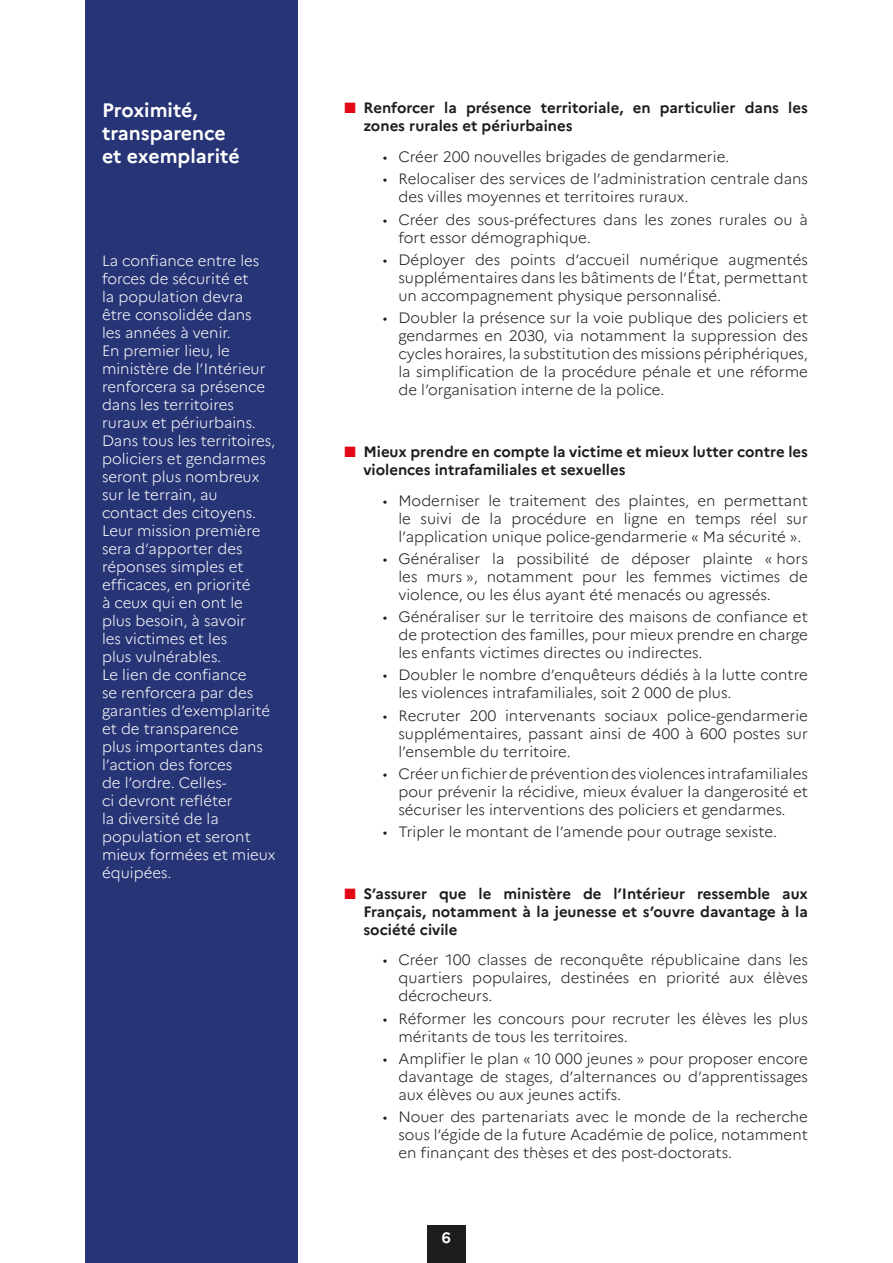
<style>
.page{position:relative;width:893px;height:1263px;background:#fff}
.page>*{position:absolute;margin:0;border:0;box-sizing:border-box;transform-origin:0 0}
.titre_bandeau{font:700 19.5px/23.4px "Marianne";color:#fff}
.t1{font:300 15px/18px "Marianne";color:#1d1d1b;text-align:justify}
.chapo_bandeau{font:300 15px/18px "Marianne";color:#fff}
.Niv_1_Sous-titre_bol{font:700 15px/18px "Marianne";color:#1d1d1b}
.t2{font:700 15px "Marianne";color:#fff}
.s1{color:#e30614}
</style>
<div class="page">
<div style="left:427px;top:1225px;width:39px;height:38px;background:#1d1d1b"></div>
<div style="left:85px;top:0;width:213px;height:1263px;background:#273475"></div>
<p class="titre_bandeau" style="left:102px;top:98px;width:139px">Proximité, transparence et exemplarité</p>
<p class="chapo_bandeau" style="left:102px;top:252px;width:175px">La confiance entre les forces de sécurité et<br>la population devra être consolidée dans<br>les années à venir.<br>En premier lieu, le ministère de l’Intérieur renforcera sa présence dans les territoires ruraux et périurbains.<br>Dans tous les territoires, policiers et gendarmes seront plus nombreux sur le terrain, au contact des citoyens.<br>Leur mission première sera d’apporter des réponses simples et efficaces, en priorité<br>à ceux qui en ont le plus besoin, à savoir<br>les victimes et les<br>plus vulnérables.<br>Le lien de confiance<br>se renforcera par des garanties d’exemplarité et de transparence<br>plus importantes dans l’action des forces<br>de l’ordre. Celles-<br>ci devront refléter<br>la diversité de la population et seront mieux formées et mieux équipées.</p>
<p class="Niv_1_Sous-titre_bol" style="left:363px;top:99px;width:446px;text-indent:-19px"><span class="s1">■</span> Renforcer la présence territoriale, en particulier dans les zones rurales et périurbaines</p>
<p class="t1" style="left:383px;top:148px;width:348px">• Créer 200 nouvelles brigades de gendarmerie.</p>
<p class="t1" style="left:398px;top:170px;width:411px;text-indent:-16px">• Relocaliser des services de l’administration centrale dans des villes moyennes et territoires ruraux.</p>
<p class="t1" style="left:398px;top:210px;width:411px;text-indent:-16px">• Créer des sous-préfectures dans les zones rurales ou à fort essor démographique.</p>
<p class="t1" style="left:398px;top:251px;width:411px;text-indent:-16px">• Déployer des points d’accueil numérique augmentés supplémentaires dans les bâtiments de l’État, permettant un accompagnement physique personnalisé.</p>
<p class="t1" style="left:398px;top:309px;width:411px;text-indent:-16px">• Doubler la présence sur la voie publique des policiers et gendarmes en 2030, via notamment la suppression des cycles horaires, la substitution des missions périphériques, la simplification de la procédure pénale et une réforme de l’organisation interne de la police.</p>
<p class="Niv_1_Sous-titre_bol" style="left:363px;top:442px;width:446px;text-indent:-19px"><span class="s1">■</span> Mieux prendre en compte la victime et mieux lutter contre les violences intrafamiliales et sexuelles</p>
<p class="t1" style="left:398px;top:491px;width:411px;text-indent:-16px">• Moderniser le traitement des plaintes, en permettant le suivi de la procédure en ligne en temps réel sur l’application unique police-gendarmerie « Ma sécurité ».</p>
<p class="t1" style="left:398px;top:549px;width:411px;text-indent:-16px">• Généraliser la possibilité de déposer plainte « hors les murs », notamment pour les femmes victimes de violence, ou les élus ayant été menacés ou agressés.</p>
<p class="t1" style="left:398px;top:608px;width:411px;text-indent:-16px">• Généraliser sur le territoire des maisons de confiance et de protection des familles, pour mieux prendre en charge les enfants victimes directes ou indirectes.</p>
<p class="t1" style="left:398px;top:666px;width:411px;text-indent:-16px">• Doubler le nombre d’enquêteurs dédiés à la lutte contre les violences intrafamiliales, soit 2 000 de plus.</p>
<p class="t1" style="left:398px;top:706px;width:411px;text-indent:-16px">• Recruter 200 intervenants sociaux police-gendarmerie supplémentaires, passant ainsi de 400 à 600 postes sur l’ensemble du territoire.</p>
<p class="t1" style="left:398px;top:764px;width:411px;text-indent:-16px">• Créer un fichier de prévention des violences intrafamiliales pour prévenir la récidive, mieux évaluer la dangerosité et sécuriser les interventions des policiers et gendarmes.</p>
<p class="t1" style="left:383px;top:823px;width:396px">• Tripler le montant de l’amende pour outrage sexiste.</p>
<p class="Niv_1_Sous-titre_bol" style="left:363px;top:884px;width:446px;text-align:justify;text-indent:-19px"><span class="s1">■</span> S’assurer que le ministère de l’Intérieur ressemble aux Français, notamment à la jeunesse et s’ouvre davantage à la société civile</p>
<p class="t1" style="left:398px;top:951px;width:411px;text-indent:-16px">• Créer 100 classes de reconquête républicaine dans les quartiers populaires, destinées en priorité aux élèves décrocheurs.</p>
<p class="t1" style="left:398px;top:1009px;width:411px;text-indent:-16px">• Réformer les concours pour recruter les élèves les plus méritants de tous les territoires.</p>
<p class="t1" style="left:398px;top:1049px;width:411px;text-indent:-16px">• Amplifier le plan « 10 000 jeunes » pour proposer encore davantage de stages, d’alternances ou d’apprentissages aux élèves ou aux jeunes actifs.</p>
<p class="t1" style="left:398px;top:1108px;width:411px;text-indent:-16px">• Nouer des partenariats avec le monde de la recherche sous l’égide de la future Académie de police, notamment en finançant des thèses et des post-doctorats.</p>
<p class="t2" style="left:442px;top:1228px;width:10px">6</p>
</div>
